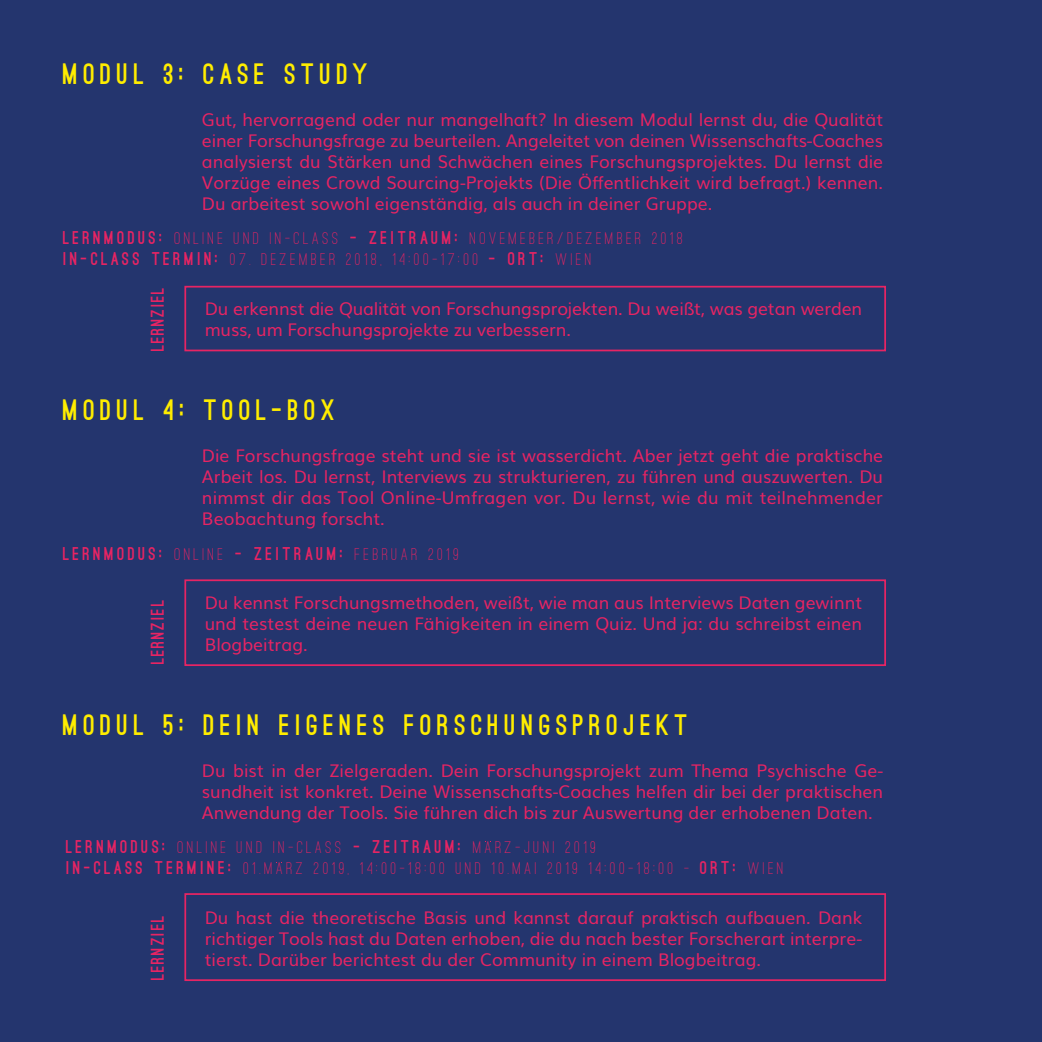
<style>
.page{position:relative;width:1042px;height:1042px;background:#24356e}
.page>*{position:absolute;margin:0;border:0;box-sizing:border-box;transform-origin:0 0}
.t1{font:900 28px "Ostrich Sans";letter-spacing:.2em;color:#ffed00}
.t2{font:17.5px/21px "Muli";color:#e72463;text-align:justify}
.t3{font:500 17.5px "Ostrich Sans";letter-spacing:.2em;color:#e72463}
.t4{font:900 17.5px "Ostrich Sans";letter-spacing:.2em;color:#e72463}
.t5{font:900 17.5px "Ostrich Sans";letter-spacing:.1em;color:#e72463}
.s1{font-weight:900}
.s2{font-weight:500}
</style>
<div class="page">
<div style="left:184px;top:286px;width:702px;height:65px;border:2px solid #e72463"></div>
<div style="left:184px;top:579px;width:702px;height:87px;border:2px solid #e72463"></div>
<div style="left:184px;top:893px;width:702px;height:88px;border:2px solid #e72463"></div>
<p class="t1" style="left:63px;top:63px;width:306px">MODUL 3: CASE STUDY</p>
<p class="t2" style="left:202px;top:108px;width:683px">Gut, hervorragend oder nur mangelhaft? In diesem Modul lernst du, die Qualität einer Forschungsfrage zu beurteilen. Angeleitet von deinen Wissenschafts-Coaches analysierst du Stärken und Schwächen eines Forschungsprojektes. Du lernst die Vorzüge eines Crowd Sourcing-Projekts (Die Öffentlichkeit wird befragt.) kennen.<br>Du arbeitest sowohl eigenständig, als auch in deiner Gruppe.</p>
<p class="t3" style="left:63px;top:227px;width:621px"><span class="s1">LERNMODUS:</span> ONLINE UND IN-CLASS <span class="s1">- ZEITRAUM:</span> NOVEMEBER/DEZEMBER 2018</p>
<p class="t3" style="left:63px;top:248px;width:530px"><span class="s1">IN-CLASS TERMIN:</span> 07. DEZEMBER 2018, 14:00-17:00 <span class="s1">- ORT:</span> WIEN</p>
<p class="t2" style="left:205px;top:297px;width:659px">Du erkennst die Qualität von Forschungsprojekten. Du weißt, was getan werden muss, um Forschungsprojekte zu verbessern.</p>
<p class="t5" style="left:151px;top:351px;width:65px;rotate:-90deg">LERNZIEL</p>
<p class="t1" style="left:63px;top:399px;width:274px">MODUL 4: TOOL-BOX</p>
<p class="t2" style="left:202px;top:444px;width:683px">Die Forschungsfrage steht und sie ist wasserdicht. Aber jetzt geht die praktische Arbeit los. Du lernst, Interviews zu strukturieren, zu führen und auszuwerten. Du nimmst dir das Tool Online-Umfragen vor. Du lernst, wie du mit teilnehmender Beobachtung forscht.</p>
<p class="t4" style="left:63px;top:547px;width:397px">LERNMODUS: <span class="s2">ONLINE</span> - ZEITRAUM: <span class="s2">FEBRUAR 2019</span></p>
<p class="t2" style="left:205px;top:591px;width:659px">Du kennst Forschungsmethoden, weißt, wie man aus Interviews Daten gewinnt und testest deine neuen Fähigkeiten in einem Quiz. Und ja: du schreibst einen Blogbeitrag.</p>
<p class="t5" style="left:151px;top:664px;width:65px;rotate:-90deg">LERNZIEL</p>
<p class="t1" style="left:63px;top:714px;width:626px">MODUL 5: DEIN EIGENES FORSCHUNGSPROJEKT</p>
<p class="t2" style="left:202px;top:759px;width:683px">Du bist in der Zielgeraden. Dein Forschungsprojekt zum Thema Psychische Ge&shy;sundheit ist konkret. Deine Wissenschafts-Coaches helfen dir bei der praktischen Anwendung der Tools. Sie führen dich bis zur Auswertung der erhobenen Daten.</p>
<p class="t3" style="left:66px;top:837px;width:531px"><span class="s1">LERNMODUS:</span> ONLINE UND IN-CLASS <span class="s1">- ZEITRAUM:</span> MARZ-JUNI 2019</p>
<p class="t3" style="left:66px;top:858px;width:719px"><span class="s1">IN-CLASS TERMINE:</span> 01.MARZ 2019, 14:00-18:00 UND 10.MAI 2019 14:00-18:00 - <span class="s1">ORT:</span> WIEN</p>
<p class="t2" style="left:205px;top:906px;width:659px">Du hast die theoretische Basis und kannst darauf praktisch aufbauen. Dank richtiger Tools hast du Daten erhoben, die du nach bester Forscherart interpre&shy;tierst. Darüber berichtest du der Community in einem Blogbeitrag.</p>
<p class="t5" style="left:151px;top:980px;width:65px;rotate:-90deg">LERNZIEL</p>
</div>
